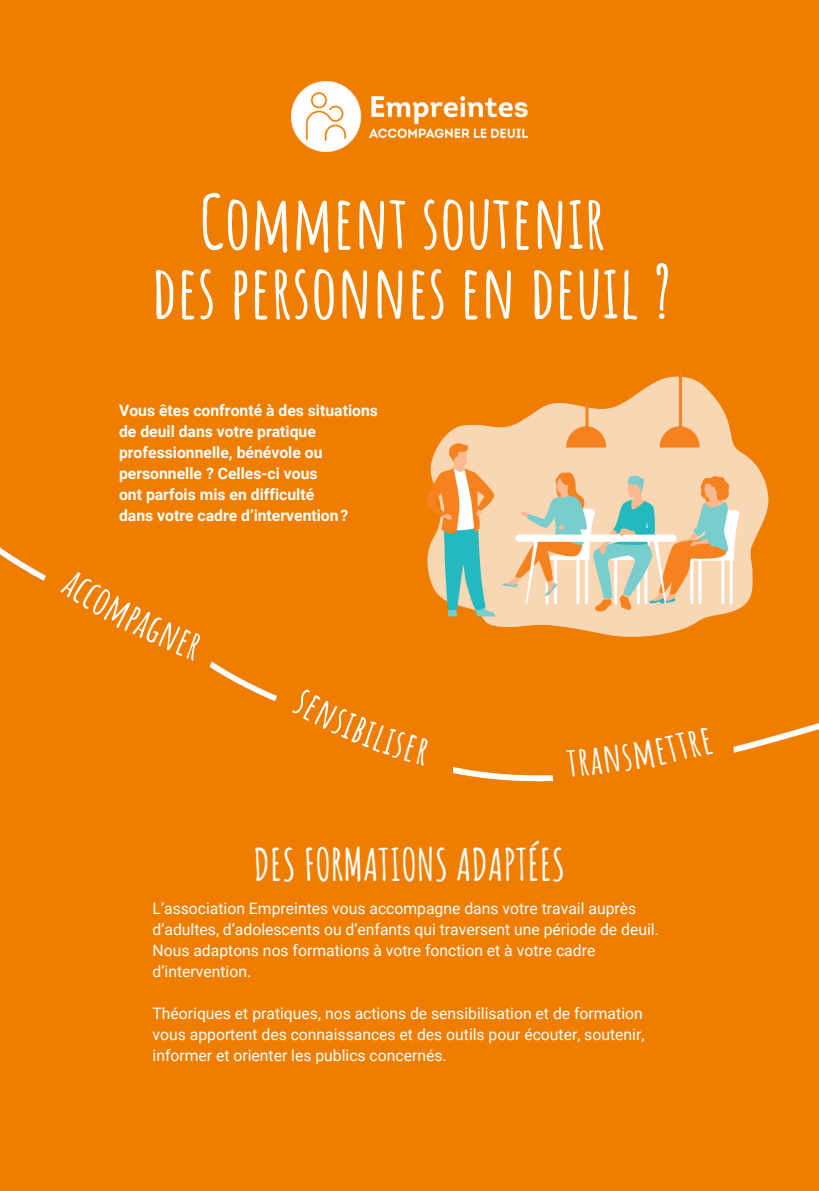
<style>
.page{position:relative;width:819px;height:1191px;background:#fff}
.page>*{position:absolute;margin:0;border:0;box-sizing:border-box;transform-origin:0 0}
.t1{font:700 73.5px/69.6px "Amatic SC";color:#fff;text-align:center}
.t2{font:700 43.75px "Amatic SC";color:#fff}
.t3{font:15.75px/21px "Roboto";color:#fff}
.t4{font:700 15.75px/21px "Roboto";color:#fff}
</style>
<div class="page">
<div style="left:0;top:0;width:819px;height:1190px;background:#ef7d00"></div>
<img style="left:291px;top:82px;width:236px;height:69px">
<img style="left:426px;top:373px;width:343px;height:264px">
<img style="left:0;top:546px;width:33px;height:30px">
<img style="left:454px;top:723px;width:365px;height:59px">
<img style="left:230px;top:676px;width:39px;height:23px">
<svg style="left:546px;top:723px;width:192px;height:59px"></svg>
<svg style="left:33px;top:568px;width:204px;height:112px"></svg>
<h1 class="t1" style="left:151px;top:186px;width:522px">Comment soutenir<br>des personnes en deuil ?</h1>
<p class="t4" style="left:119px;top:400px;width:260px">Vous êtes confronté à des situations de deuil dans votre pratique professionnelle, bénévole ou personnelle ? Celles-ci vous<br>ont parfois mis en difficulté<br>dans votre cadre d’intervention?</p>
<h2 class="t2" style="left:254px;top:836px;width:313px">DES FORMATIONS ADAPTÉES</h2>
<p class="t3" style="left:153px;top:898px;width:508px">L’association Empreintes vous accompagne dans votre travail auprès d’adultes, d’adolescents ou d’enfants qui traversent une période de deuil.<br>Nous adaptons nos formations à votre fonction et à votre cadre d’intervention.</p>
<p class="t3" style="left:153px;top:1003px;width:493px;text-align:justify">Théoriques et pratiques, nos actions de sensibilisation et de formation vous apportent des connaissances et des outils pour écouter, soutenir, informer et orienter les publics concernés.</p>
</div>
